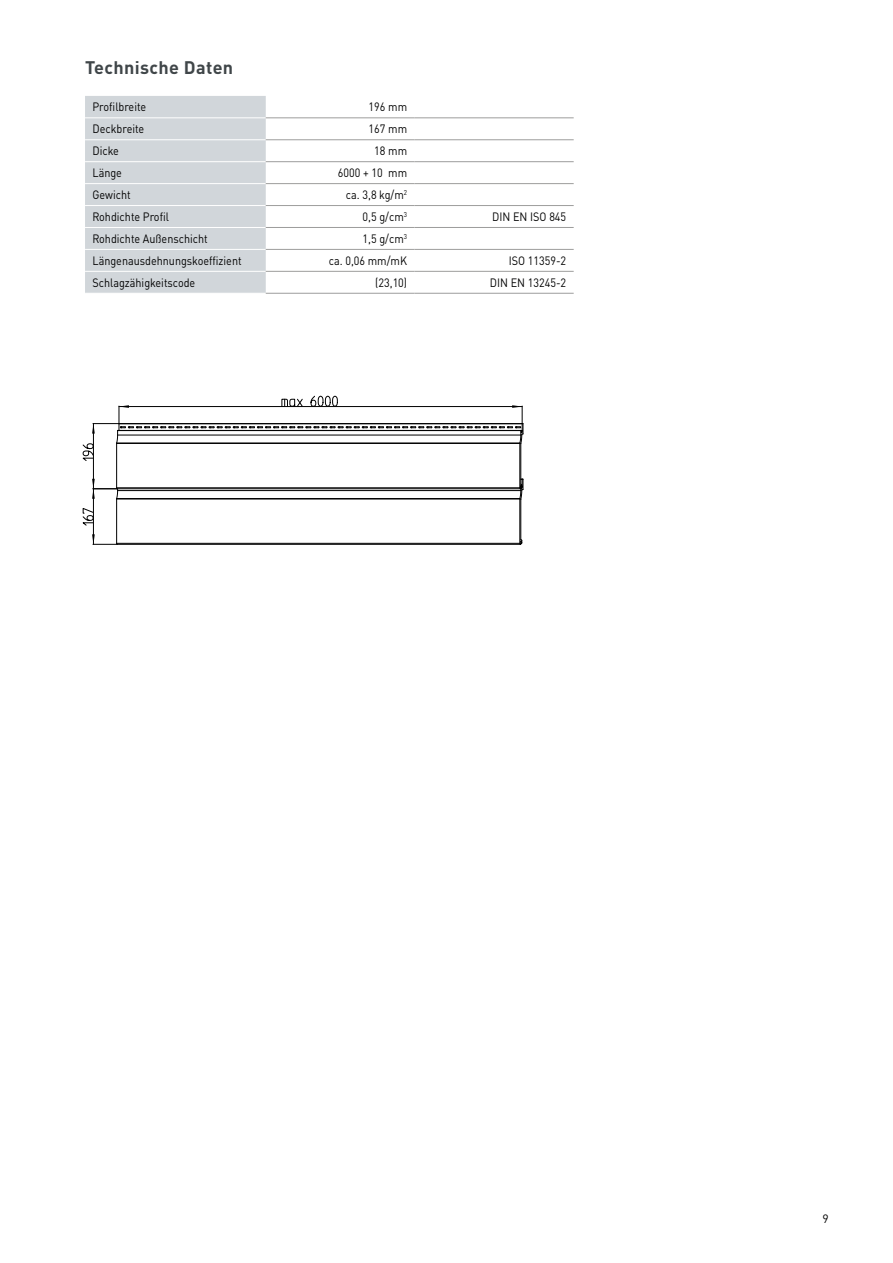
<style>
.page{position:relative;width:893px;height:1263px;background:#fff}
.page>*{position:absolute;margin:0;border:0;box-sizing:border-box;transform-origin:0 0}
.t1{font:700 18px "DIN Pro";letter-spacing:.02em;color:#404649}
.t2{font:12px "DIN Pro";color:#000;scale:.9 1}
.t3{font:12px "DIN Pro";color:#000}
</style>
<div class="page">
<div style="left:85px;top:96px;width:181px;height:197px;background:#d1d6da"></div>
<hr style="left:85px;top:118px;width:181px;height:1px;background:#fff">
<hr style="left:85px;top:139px;width:181px;height:1px;background:#fff">
<hr style="left:85px;top:161px;width:181px;height:1px;background:#fff">
<hr style="left:85px;top:183px;width:181px;height:1px;background:#fff">
<hr style="left:85px;top:205px;width:181px;height:1px;background:#fff">
<hr style="left:85px;top:227px;width:181px;height:1px;background:#fff">
<hr style="left:85px;top:249px;width:181px;height:1px;background:#fff">
<hr style="left:85px;top:271px;width:181px;height:1px;background:#fff">
<hr style="left:266px;top:118px;width:149px;height:1px;background:#9d9d9c">
<hr style="left:415px;top:118px;width:159px;height:1px;background:#9d9d9c">
<hr style="left:266px;top:139px;width:149px;height:1px;background:#9d9d9c">
<hr style="left:415px;top:139px;width:159px;height:1px;background:#9d9d9c">
<hr style="left:266px;top:161px;width:149px;height:1px;background:#9d9d9c">
<hr style="left:415px;top:161px;width:159px;height:1px;background:#9d9d9c">
<hr style="left:266px;top:183px;width:149px;height:1px;background:#9d9d9c">
<hr style="left:415px;top:183px;width:159px;height:1px;background:#9d9d9c">
<hr style="left:266px;top:205px;width:149px;height:1px;background:#9d9d9c">
<hr style="left:415px;top:205px;width:159px;height:1px;background:#9d9d9c">
<hr style="left:266px;top:227px;width:149px;height:1px;background:#9d9d9c">
<hr style="left:415px;top:227px;width:159px;height:1px;background:#9d9d9c">
<hr style="left:266px;top:249px;width:149px;height:1px;background:#9d9d9c">
<hr style="left:415px;top:249px;width:159px;height:1px;background:#9d9d9c">
<hr style="left:266px;top:271px;width:149px;height:1px;background:#9d9d9c">
<hr style="left:415px;top:271px;width:159px;height:1px;background:#9d9d9c">
<hr style="left:266px;top:293px;width:149px;height:1px;background:#9d9d9c">
<hr style="left:415px;top:293px;width:159px;height:1px;background:#9d9d9c">
<hr style="left:93px;top:424px;width:1px;height:65px;background:#000">
<hr style="left:93px;top:489px;width:1px;height:55px;background:#000">
<svg style="left:83px;top:508px;width:10px;height:17px"></svg>
<hr style="left:520px;top:499px;width:1px;height:44px;background:#000">
<hr style="left:521px;top:499px;width:1px;height:41px;background:#000">
<hr style="left:117px;top:544px;width:403px;height:1px;background:#000">
<hr style="left:117px;top:499px;width:403px;height:1px;background:#000">
<hr style="left:116px;top:499px;width:1px;height:44px;background:#000">
<hr style="left:117px;top:498px;width:403px;height:1px;background:#000">
<hr style="left:118px;top:490px;width:403px;height:1px;background:#000">
<hr style="left:117px;top:543px;width:403px;height:1px;background:#000">
<svg style="left:520px;top:539px;width:3px;height:6px"></svg>
<svg style="left:92px;top:534px;width:25px;height:11px"></svg>
<hr style="left:521px;top:444px;width:1px;height:40px;background:#000">
<hr style="left:116px;top:443px;width:1px;height:45px;background:#000">
<hr style="left:520px;top:443px;width:1px;height:45px;background:#000">
<hr style="left:117px;top:488px;width:403px;height:1px;background:#000">
<hr style="left:117px;top:487px;width:403px;height:1px;background:#000">
<svg style="left:83px;top:396px;width:441px;height:65px"></svg>
<svg style="left:92px;top:479px;width:26px;height:20px"></svg>
<svg style="left:520px;top:479px;width:4px;height:21px"></svg>
<h1 class="t1" style="left:85px;top:53px;width:150px">Technische Daten</h1>
<p class="t2" style="left:92px;top:98px;width:61px">Profilbreite</p>
<p class="t2" style="left:369px;top:98px;width:44px">196 mm</p>
<p class="t2" style="left:92px;top:120px;width:59px">Deckbreite</p>
<p class="t2" style="left:369px;top:120px;width:44px">167 mm</p>
<p class="t2" style="left:92px;top:142px;width:31px">Dicke</p>
<p class="t2" style="left:374px;top:142px;width:38px">18 mm</p>
<p class="t2" style="left:92px;top:163px;width:34px">Länge</p>
<p class="t2" style="left:338px;top:163px;width:78px">6000 + 10 mm</p>
<p class="t2" style="left:92px;top:185px;width:44px">Gewicht</p>
<p class="t2" style="left:346px;top:185px;width:69px">ca. 3,8 kg/m<sup>2</sup></p>
<p class="t2" style="left:92px;top:207px;width:87px">Rohdichte Profil</p>
<p class="t2" style="left:363px;top:207px;width:51px">0,5 g/cm<sup>3</sup></p>
<p class="t2" style="left:492px;top:207px;width:84px">DIN EN ISO 845</p>
<p class="t2" style="left:92px;top:229px;width:130px">Rohdichte Außenschicht</p>
<p class="t2" style="left:363px;top:229px;width:51px">1,5 g/cm<sup>3</sup></p>
<p class="t2" style="left:92px;top:251px;width:167px">Längenausdehnungskoeffizient</p>
<p class="t2" style="left:329px;top:251px;width:89px">ca. 0,06 mm/mK</p>
<p class="t2" style="left:509px;top:251px;width:65px">ISO 11359-2</p>
<p class="t2" style="left:92px;top:273px;width:116px">Schlagzähigkeitscode</p>
<p class="t2" style="left:375px;top:273px;width:37px">(23,10)</p>
<p class="t2" style="left:490px;top:273px;width:86px">DIN EN 13245-2</p>
<p class="t3" style="left:822px;top:1209px;width:8px">9</p>
</div>
